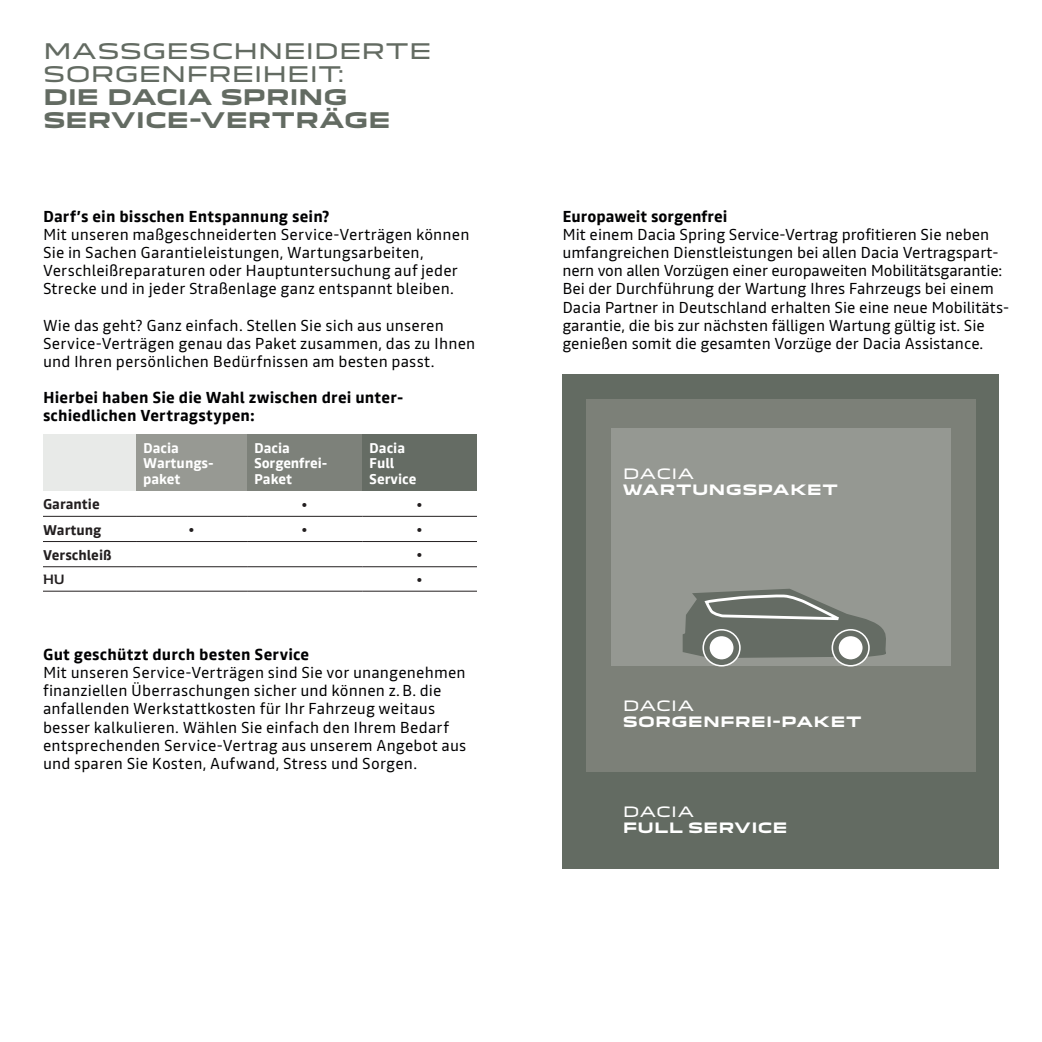
<style>
.page{position:relative;width:1042px;height:1042px;background:#fff}
.page>*{position:absolute;margin:0;border:0;box-sizing:border-box;transform-origin:0 0}
.t1{font:21px/22.8px "Dacia Block Extended";letter-spacing:-.01em;color:#636b62}
.t2{font:700 21px/22.8px "Dacia Block Extended";letter-spacing:-.015em;color:#636b62}
.t3{font:15.75px/18px "Read";letter-spacing:.005em;color:#000002}
.t4{font:700 15.75px/18.2px "Read";letter-spacing:.01em;color:#000002}
.t5{font:700 14px/15.8px "Read";color:#fff}
.t6{font:700 14px "Dacia Block Extended";letter-spacing:.015em;color:#fff}
.t7{font:700 14px "Read";color:#231f20}
.t8{font:14px "Dacia Block Extended";letter-spacing:.02em;color:#fff}
.t9{font:700 14px "Renault Life";color:#231f20}
</style>
<div class="page">
<div style="left:562px;top:374px;width:437px;height:494px;background:#636b62"></div>
<div style="left:586px;top:399px;width:389px;height:372px;background:#7c8078"></div>
<div style="left:611px;top:428px;width:339px;height:237px;background:#959892"></div>
<svg style="left:682px;top:588px;width:204px;height:71px"></svg>
<svg style="left:702px;top:629px;width:39px;height:37px"></svg>
<div style="left:707px;top:633px;width:29px;height:29px;background:#fff;border-radius:50%"></div>
<div style="left:704px;top:630px;width:35px;height:35px;border:6px solid #656c64;border-radius:50%"></div>
<svg style="left:831px;top:629px;width:39px;height:37px"></svg>
<div style="left:836px;top:633px;width:29px;height:29px;background:#fff;border-radius:50%"></div>
<div style="left:833px;top:630px;width:35px;height:35px;border:6px solid #656c64;border-radius:50%"></div>
<div style="left:43px;top:434px;width:93px;height:57px;background:#e8eae8"></div>
<div style="left:136px;top:434px;width:111px;height:57px;background:#979993"></div>
<div style="left:247px;top:434px;width:115px;height:57px;background:#7d817a"></div>
<div style="left:362px;top:434px;width:115px;height:57px;background:#656c64"></div>
<hr style="left:43px;top:516px;width:93px;height:1px;background:#231f20">
<hr style="left:136px;top:516px;width:111px;height:1px;background:#231f20">
<hr style="left:247px;top:516px;width:115px;height:1px;background:#231f20">
<hr style="left:362px;top:516px;width:115px;height:1px;background:#231f20">
<hr style="left:43px;top:541px;width:93px;height:1px;background:#231f20">
<hr style="left:136px;top:541px;width:111px;height:1px;background:#231f20">
<hr style="left:247px;top:541px;width:115px;height:1px;background:#231f20">
<hr style="left:362px;top:541px;width:115px;height:1px;background:#231f20">
<hr style="left:43px;top:566px;width:93px;height:1px;background:#231f20">
<hr style="left:136px;top:566px;width:111px;height:1px;background:#231f20">
<hr style="left:247px;top:566px;width:115px;height:1px;background:#231f20">
<hr style="left:362px;top:566px;width:115px;height:1px;background:#231f20">
<hr style="left:43px;top:591px;width:93px;height:1px;background:#231f20">
<hr style="left:136px;top:591px;width:111px;height:1px;background:#231f20">
<hr style="left:247px;top:591px;width:115px;height:1px;background:#231f20">
<hr style="left:362px;top:591px;width:115px;height:1px;background:#231f20">
<h1 class="t1" style="left:43px;top:41px;width:390px">MASSGESCHNEIDERTE<br>SORGENFREIHEIT:</h1>
<h1 class="t2" style="left:43px;top:86px;width:349px">DIE DACIA SPRING<br>SERVICE-VERTRÄGE</h1>
<p class="t4" style="left:43px;top:207px;width:288px">Darf’s ein bisschen Entspannung sein?</p>
<p class="t3" style="left:43px;top:226px;width:428px">Mit unseren maßgeschneiderten Service-Verträgen können Sie in Sachen Garantieleistungen, Wartungsarbeiten, Verschleißreparaturen oder Hauptuntersuchung auf jeder Strecke und in jeder Straßenlage ganz entspannt bleiben.</p>
<p class="t3" style="left:43px;top:316px;width:434px">Wie das geht? Ganz einfach. Stellen Sie sich aus unseren<br>Service-Verträgen genau das Paket zusammen, das zu Ihnen und Ihren persönlichen Bedürfnissen am besten passt.</p>
<p class="t4" style="left:43px;top:388px;width:362px">Hierbei haben Sie die Wahl zwischen drei unter&shy;schiedlichen Vertragstypen:</p>
<p class="t5" style="left:143px;top:440px;width:72px">Dacia<br>Wartungs&shy;paket</p>
<p class="t5" style="left:254px;top:440px;width:75px">Dacia<br>Sorgenfrei-<br>Paket</p>
<p class="t5" style="left:369px;top:440px;width:49px">Dacia<br>Full<br>Service</p>
<p class="t7" style="left:43px;top:496px;width:58px">Garantie</p>
<p class="t9" style="left:301px;top:495px;width:8px">•</p>
<p class="t9" style="left:416px;top:495px;width:8px">•</p>
<p class="t7" style="left:43px;top:521px;width:60px">Wartung</p>
<p class="t9" style="left:188px;top:520px;width:8px">•</p>
<p class="t9" style="left:301px;top:520px;width:8px">•</p>
<p class="t9" style="left:416px;top:520px;width:8px">•</p>
<p class="t7" style="left:43px;top:547px;width:70px">Verschleiß</p>
<p class="t9" style="left:416px;top:545px;width:8px">•</p>
<p class="t9" style="left:43px;top:570px;width:23px">HU</p>
<p class="t9" style="left:416px;top:570px;width:8px">•</p>
<p class="t4" style="left:43px;top:645px;width:268px">Gut geschützt durch besten Service</p>
<p class="t3" style="left:43px;top:663px;width:425px">Mit unseren Service-Verträgen sind Sie vor unangenehmen finanziellen Überraschungen sicher und können z.B. die anfallenden Werkstattkosten für Ihr Fahrzeug weitaus besser kalkulieren. Wählen Sie einfach den Ihrem Bedarf entsprechenden Service-Vertrag aus unserem Angebot aus und sparen Sie Kosten, Aufwand, Stress und Sorgen.</p>
<p class="t4" style="left:562px;top:207px;width:167px">Europaweit sorgenfrei</p>
<p class="t3" style="left:562px;top:226px;width:448px">Mit einem Dacia Spring Service-Vertrag profitieren Sie neben umfangreichen Dienstleistungen bei allen Dacia Vertragspart&shy;nern von allen Vorzügen einer europaweiten Mobilitätsgarantie:<br>Bei der Durchführung der Wartung Ihres Fahrzeugs bei einem Dacia Partner in Deutschland erhalten Sie eine neue Mobilitäts&shy;garantie, die bis zur nächsten fälligen Wartung gültig ist. Sie genießen somit die gesamten Vorzüge der Dacia Assistance.</p>
<p class="t8" style="left:623px;top:462px;width:73px">DACIA</p>
<p class="t6" style="left:623px;top:481px;width:216px">WARTUNGSPAKET</p>
<p class="t8" style="left:623px;top:695px;width:73px">DACIA</p>
<p class="t6" style="left:623px;top:714px;width:240px">SORGENFREI-PAKET</p>
<p class="t8" style="left:623px;top:801px;width:73px">DACIA</p>
<p class="t6" style="left:623px;top:820px;width:166px">FULL SERVICE</p>
</div>
